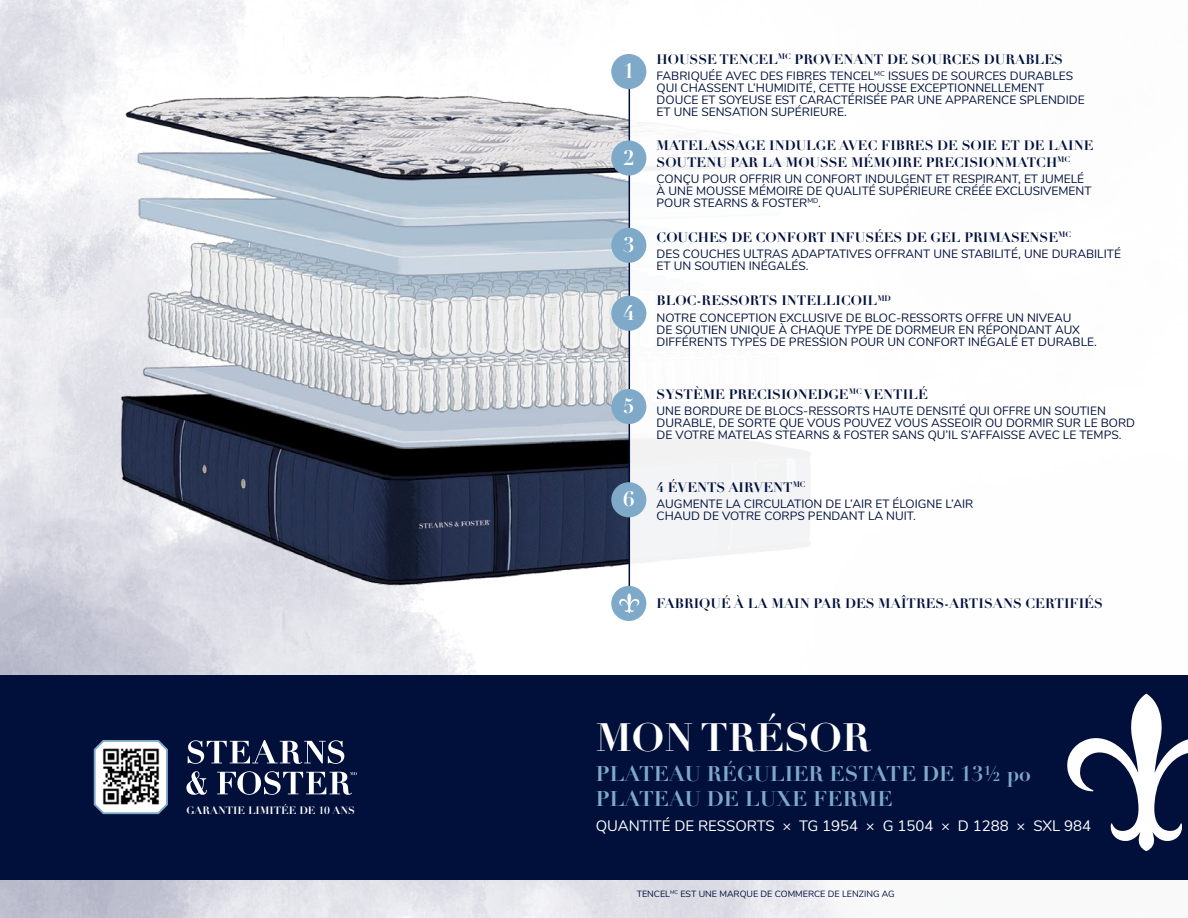
<style>
.page{position:relative;width:1188px;height:918px;background:#fff}
.page>*{position:absolute;margin:0;border:0;box-sizing:border-box;transform-origin:0 0}
.t1{font:700 39px "Didot LT Pro";color:#fff}
.t2{font:700 21px/25.2px "Didot LT Pro";color:#7ea9c8}
.t3{font:700 20.7px "Didot LT Pro";color:#fff}
.t4{font:15px "Nunito";color:#fff}
.t5{font:700 13.5px/16.5px "Didot LT Pro";color:#00103b}
.t6{font:12px/12px "Nunito";color:#00103b}
.t7{font:700 10.5px "Didot LT Pro";color:#fff}
.t8{font:9px "Nunito";color:#00103b}
</style>
<div class="page">
<img style="left:0;top:879px;width:1188px;height:39px">
<div style="left:0;top:675px;width:1188px;height:204px;background:#00103b"></div>
<img style="left:0;top:0;width:629px;height:675px">
<hr style="left:629px;top:69px;width:1px;height:537px;background:#00103b">
<svg style="left:1067px;top:694px;width:121px;height:157px"></svg>
<div style="left:611px;top:54px;width:35px;height:35px;background:#7ea9c8;border-radius:50%"></div>
<div style="left:611px;top:140px;width:35px;height:36px;background:#7ea9c8;border-radius:50%"></div>
<div style="left:611px;top:228px;width:35px;height:35px;background:#7ea9c8;border-radius:50%"></div>
<div style="left:611px;top:296px;width:35px;height:35px;background:#7ea9c8;border-radius:50%"></div>
<div style="left:611px;top:389px;width:35px;height:35px;background:#7ea9c8;border-radius:50%"></div>
<div style="left:611px;top:482px;width:35px;height:35px;background:#7ea9c8;border-radius:50%"></div>
<div style="left:611px;top:586px;width:35px;height:35px;background:#7ea9c8;border-radius:50%"></div>
<svg style="left:619px;top:593px;width:20px;height:20px"></svg>
<svg style="left:186px;top:771px;width:21px;height:24px"></svg>
<svg style="left:188px;top:740px;width:156px;height:24px"></svg>
<svg style="left:217px;top:771px;width:140px;height:24px"></svg>
<svg style="left:93px;top:740px;width:75px;height:75px"></svg>
<img style="left:101px;top:747px;width:60px;height:60px">
<p class="t7" style="left:186px;top:804px;width:170px">GARANTIE LIMITÉE DE 10 ANS</p>
<h3 class="t3" style="left:623px;top:58px;width:13px">1</h3>
<h3 class="t3" style="left:623px;top:145px;width:13px">2</h3>
<h3 class="t3" style="left:623px;top:232px;width:13px">3</h3>
<h3 class="t3" style="left:623px;top:300px;width:13px">4</h3>
<h3 class="t3" style="left:623px;top:393px;width:13px">5</h3>
<h3 class="t3" style="left:623px;top:486px;width:13px">6</h3>
<p class="t5" style="left:657px;top:51px;width:408px">HOUSSE TENCEL<sup>MC</sup> PROVENANT DE SOURCES DURABLES</p>
<p class="t6" style="left:657px;top:69px;width:430px">FABRIQUÉE AVEC DES FIBRES TENCEL<sup>MC</sup> ISSUES DE SOURCES DURABLES QUI CHASSENT L’HUMIDITÉ, CETTE HOUSSE EXCEPTIONNELLEMENT DOUCE ET SOYEUSE EST CARACTÉRISÉE PAR UNE APPARENCE SPLENDIDE ET UNE SENSATION SUPÉRIEURE.</p>
<p class="t5" style="left:657px;top:137px;width:438px">MATELASSAGE INDULGE AVEC FIBRES DE SOIE ET DE LAINE<br>SOUTENU PAR LA MOUSSE MÉMOIRE PRECISIONMATCH<sup>MC</sup></p>
<p class="t6" style="left:657px;top:172px;width:436px">CONÇU POUR OFFRIR UN CONFORT INDULGENT ET RESPIRANT, ET JUMELÉ<br>À UNE MOUSSE MÉMOIRE DE QUALITÉ SUPÉRIEURE CRÉÉE EXCLUSIVEMENT<br>POUR STEARNS &amp; FOSTER<sup>MD</sup>.</p>
<p class="t5" style="left:657px;top:229px;width:416px">COUCHES DE CONFORT INFUSÉES DE GEL PRIMASENSE<sup>MC</sup></p>
<p class="t6" style="left:657px;top:247px;width:466px">DES COUCHES ULTRAS ADAPTATIVES OFFRANT UNE STABILITÉ, UNE DURABILITÉ<br>ET UN SOUTIEN INÉGALÉS.</p>
<p class="t5" style="left:657px;top:293px;width:236px">BLOC-RESSORTS INTELLICOIL<sup>MD</sup></p>
<p class="t6" style="left:657px;top:311px;width:442px">NOTRE CONCEPTION EXCLUSIVE DE BLOC-RESSORTS OFFRE UN NIVEAU<br>DE SOUTIEN UNIQUE À CHAQUE TYPE DE DORMEUR EN RÉPONDANT AUX<br>DIFFÉRENTS TYPES DE PRESSION POUR UN CONFORT INÉGALÉ ET DURABLE.</p>
<p class="t5" style="left:657px;top:386px;width:273px">SYSTÈME PRECISIONEDGE<sup>MC</sup> VENTILÉ</p>
<p class="t6" style="left:657px;top:404px;width:480px">UNE BORDURE DE BLOCS-RESSORTS HAUTE DENSITÉ QUI OFFRE UN SOUTIEN<br>DURABLE, DE SORTE QUE VOUS POUVEZ VOUS ASSEOIR OU DORMIR SUR LE BORD<br>DE VOTRE MATELAS STEARNS &amp; FOSTER SANS QU’IL S’AFFAISSE AVEC LE TEMPS.</p>
<p class="t5" style="left:657px;top:479px;width:151px">4 ÉVENTS AIRVENT<sup>MC</sup></p>
<p class="t6" style="left:657px;top:497px;width:318px">AUGMENTE LA CIRCULATION DE L’AIR ET ÉLOIGNE L’AIR<br>CHAUD DE VOTRE CORPS PENDANT LA NUIT.</p>
<p class="t5" style="left:657px;top:596px;width:448px">FABRIQUÉ À LA MAIN PAR DES MAÎTRES-ARTISANS CERTIFIÉS</p>
<h1 class="t1" style="left:596px;top:713px;width:276px">MON TRÉSOR</h1>
<h2 class="t2" style="left:596px;top:761px;width:437px">PLATEAU RÉGULIER ESTATE DE 13½ po<br>PLATEAU DE LUXE FERME</h2>
<p class="t4" style="left:596px;top:815px;width:497px">QUANTITÉ DE RESSORTS × TG 1954 × G 1504 × D 1288 × SXL 984</p>
<p class="t8" style="left:637px;top:887px;width:260px">TENCEL<sup>MC</sup> EST UNE MARQUE DE COMMERCE DE LENZING AG</p>
</div>
